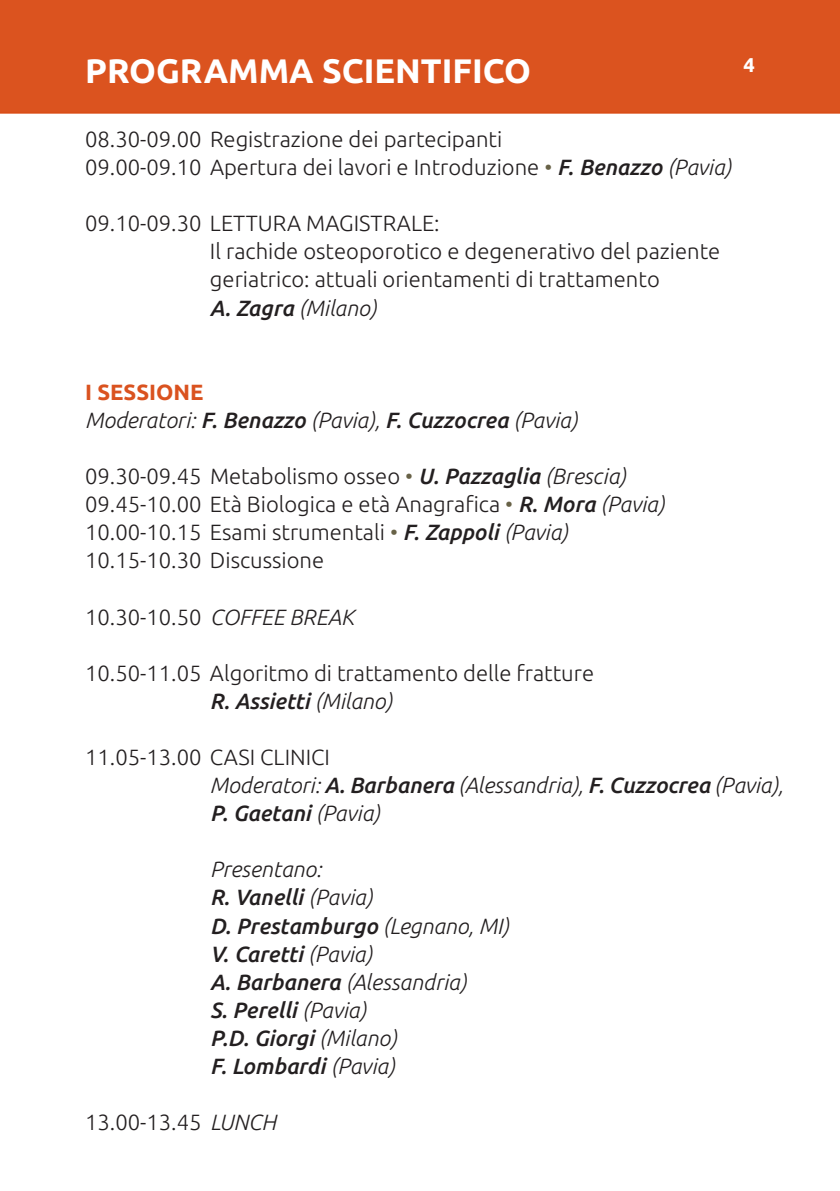
<style>
.page{position:relative;width:840px;height:1191px;background:#fff}
.page>*{position:absolute;margin:0;border:0;box-sizing:border-box;transform-origin:0 0}
.t1{font:700 34px "Ubuntu";color:#fff}
.t2{font:300 22px/28px "Ubuntu";color:#231f20}
.t3{font:italic 300 22px/28px "Ubuntu";color:#231f20}
.t4{font:700 20px "Ubuntu";color:#fff}
.s1{color:#686247}
.s2{font-weight:500;font-style:italic}
.s3{font-style:italic}
.s4{font-weight:700;font-style:normal;color:#da521f}
.s5{font-weight:500}
.s6{font-style:normal}
</style>
<div class="page">
<div style="left:0;top:0;width:839px;height:114px;background:#db531f"></div>
<h1 class="t1" style="left:85px;top:51px;width:447px">PROGRAMMA SCIENTIFICO</h1>
<p class="t4" style="left:743px;top:54px;width:13px">4</p>
<p class="t2" style="left:85px;top:126px;width:647px">08.30-09.00 Registrazione dei partecipanti<br>09.00-09.10 Apertura dei lavori e Introduzione <span class="s1">•</span> <span class="s2">F. Benazzo</span> <span class="s3">(Pavia)</span></p>
<p class="t2" style="left:210px;top:211px;width:511px;text-indent:-125px">09.10-09.30 LETTURA MAGISTRALE:<br>Il rachide osteoporotico e degenerativo del paziente geriatrico: attuali orientamenti di trattamento<br><span class="s2">A. Zagra</span> <span class="s3">(Milano)</span></p>
<p class="t3" style="left:85px;top:379px;width:493px"><span class="s4">I SESSIONE<br></span>Moderatori: <span class="s5">F. Benazzo</span> (Pavia), <span class="s5">F. Cuzzocrea</span> (Pavia)</p>
<p class="t2" style="left:85px;top:463px;width:580px">09.30-09.45 Metabolismo osseo <span class="s1">•</span> <span class="s2">U. Pazzaglia</span> <span class="s3">(Brescia)<br></span>09.45-10.00 Età Biologica e età Anagrafica <span class="s1">•</span> <span class="s2">R. Mora</span> <span class="s3">(Pavia)<br></span>10.00-10.15 Esami strumentali <span class="s1">•</span> <span class="s2">F. Zappoli</span> <span class="s3">(Pavia)<br></span>10.15-10.30 Discussione</p>
<p class="t2" style="left:85px;top:604px;width:270px">10.30-10.50 <span class="s3">COFFEE BREAK</span></p>
<p class="t2" style="left:210px;top:660px;width:385px;text-indent:-125px">10.50-11.05 Algoritmo di trattamento delle fratture<br><span class="s2">R. Assietti</span> <span class="s3">(Milano)</span></p>
<p class="t3" style="left:210px;top:744px;width:574px;text-indent:-125px"><span class="s6">11.05-13.00 CASI CLINICI<br></span>Moderatori: <span class="s5">A. Barbanera</span> (Alessandria), <span class="s5">F. Cuzzocrea</span> (Pavia),<br><span class="s5">P. Gaetani</span> (Pavia)</p>
<p class="t3" style="left:210px;top:857px;width:300px">Presentano:<br><span class="s5">R. Vanelli</span> (Pavia)<br><span class="s5">D. Prestamburgo</span> (Legnano, MI)<br><span class="s5">V. Caretti</span> (Pavia)<br><span class="s5">A. Barbanera</span> (Alessandria)<br><span class="s5">S. Perelli</span> (Pavia)<br><span class="s5">P.D. Giorgi</span> (Milano)<br><span class="s5">F. Lombardi</span> (Pavia)</p>
<p class="t2" style="left:85px;top:1109px;width:192px">13.00-13.45 <span class="s3">LUNCH</span></p>
</div>
